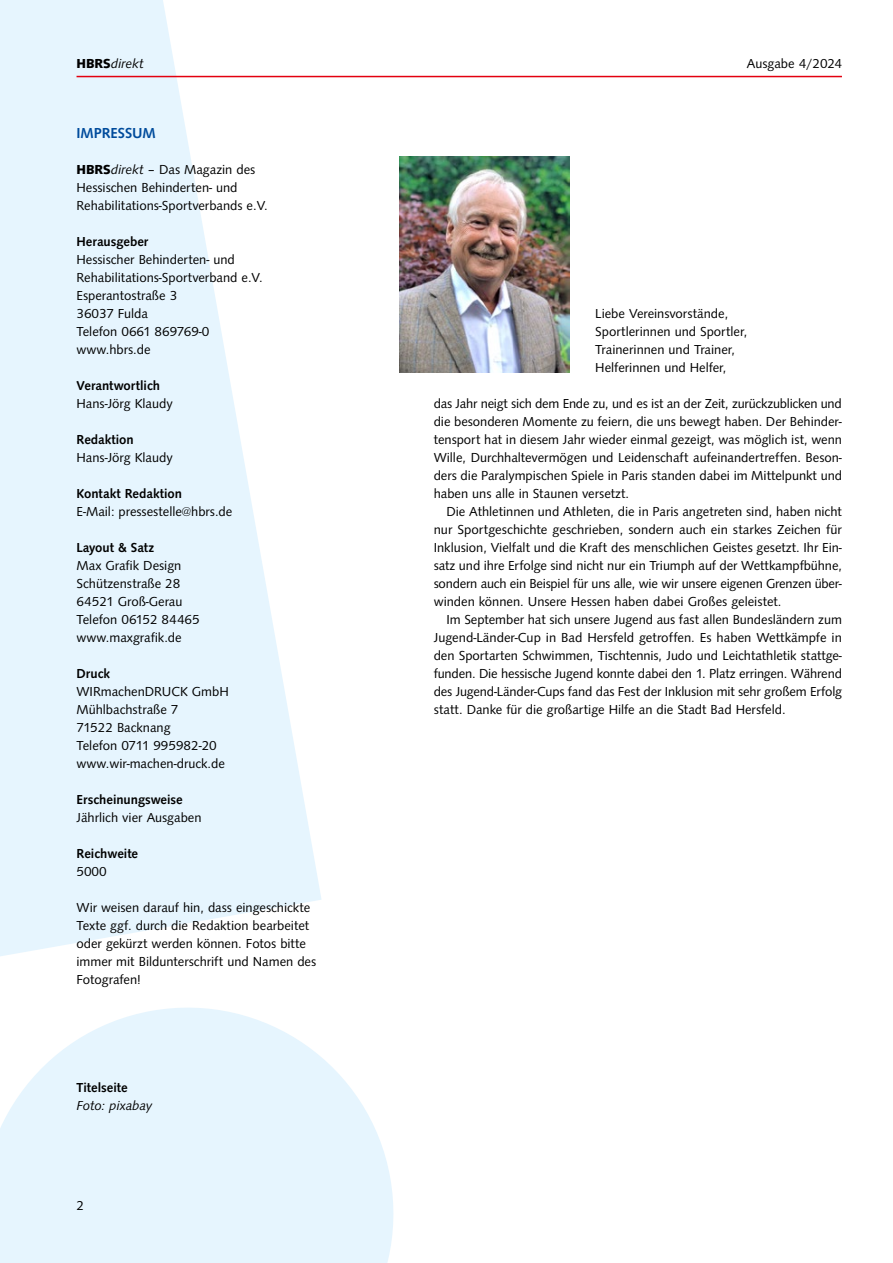
<style>
.page{position:relative;width:893px;height:1263px;background:#fff}
.page>*{position:absolute;margin:0;border:0;box-sizing:border-box;transform-origin:0 0}
.t1{font:700 15px "Syntax";color:#004b9c}
.t2{font:13.5px/18px "Syntax";color:#000}
.t3{font:700 13.5px "Syntax";color:#000}
.t4{font:italic 13.5px "Syntax";color:#000}
.s1{font-family:"Syntax H";font-weight:800;font-style:normal}
.s2{font-family:"Syntax H";font-weight:800}
.s3{font-style:italic}
</style>
<div class="page">
<svg style="left:0;top:1008px;width:394px;height:255px;fill:#e6f5fe"></svg>
<svg style="left:0;top:0;width:322px;height:956px;fill:#e6f5fe"></svg>
<hr style="left:77px;top:76px;width:765px;height:1px;background:#e3000f">
<img style="left:400px;top:156px;width:170px;height:216px">
<p class="t4" style="left:77px;top:56px;width:69px"><span class="s1">HBRS</span>direkt</p>
<p class="t2" style="left:747px;top:55px;width:97px">Ausgabe 4/2024</p>
<p class="t1" style="left:77px;top:124px;width:81px">IMPRESSUM</p>
<p class="t2" style="left:77px;top:161px;width:193px"><span class="s2">HBRS</span><span class="s3">direkt</span> – Das Magazin des<br>Hessischen Behinderten- und<br>Rehabilitations-Sportverbands e.V.</p>
<p class="t3" style="left:77px;top:234px;width:73px">Herausgeber</p>
<p class="t2" style="left:77px;top:251px;width:188px">Hessischer Behinderten- und<br>Rehabilitations-Sportverband e.V.<br>Esperantostraße 3<br>36037 Fulda<br>Telefon 0661 869769-0 www.hbrs.de</p>
<p class="t3" style="left:77px;top:378px;width:85px">Verantwortlich</p>
<p class="t2" style="left:77px;top:395px;width:98px">Hans-Jörg Klaudy</p>
<p class="t3" style="left:77px;top:432px;width:59px">Redaktion</p>
<p class="t2" style="left:77px;top:449px;width:98px">Hans-Jörg Klaudy</p>
<p class="t3" style="left:77px;top:486px;width:107px">Kontakt Redaktion</p>
<p class="t2" style="left:77px;top:503px;width:157px">E-Mail: pressestelle@hbrs.de</p>
<p class="t3" style="left:77px;top:540px;width:79px">Layout &amp; Satz</p>
<p class="t2" style="left:77px;top:557px;width:125px">Max Grafik Design<br>Schützenstraße 28<br>64521 Groß-Gerau<br>Telefon 06152 84465 www.maxgrafik.de</p>
<p class="t3" style="left:77px;top:666px;width:35px">Druck</p>
<p class="t2" style="left:77px;top:683px;width:154px">WIRmachenDRUCK GmbH<br>Mühlbachstraße 7<br>71522 Backnang<br>Telefon 0711 995982-20 www.wir-machen-druck.de</p>
<p class="t3" style="left:77px;top:792px;width:108px">Erscheinungsweise</p>
<p class="t2" style="left:77px;top:809px;width:126px">Jährlich vier Ausgaben</p>
<p class="t3" style="left:77px;top:846px;width:63px">Reichweite</p>
<p class="t2" style="left:77px;top:863px;width:32px">5000</p>
<p class="t2" style="left:77px;top:899px;width:241px">Wir weisen darauf hin, dass eingeschickte Texte ggf. durch die Redaktion bearbeitet oder gekürzt werden können. Fotos bitte immer mit Bildunterschrift und Namen des Fotografen!</p>
<p class="t3" style="left:77px;top:1080px;width:53px">Titelseite</p>
<p class="t4" style="left:77px;top:1098px;width:77px">Foto: pixabay</p>
<p class="t2" style="left:77px;top:1197px;width:9px">2</p>
<p class="t2" style="left:595px;top:305px;width:153px">Liebe Vereinsvorstände,<br>Sportlerinnen und Sportler,<br>Trainerinnen und Trainer,<br>Helferinnen und Helfer,</p>
<p class="t2" style="left:434px;top:395px;width:410px;text-align:justify">das Jahr neigt sich dem Ende zu, und es ist an der Zeit, zurückzublicken und die besonderen Momente zu feiern, die uns bewegt haben. Der Behinder&shy;tensport hat in diesem Jahr wieder einmal gezeigt, was möglich ist, wenn Wille, Durchhaltevermögen und Leidenschaft aufeinandertreffen. Beson&shy;ders die Paralympischen Spiele in Paris standen dabei im Mittelpunkt und haben uns alle in Staunen versetzt.</p>
<p class="t2" style="left:434px;top:503px;width:410px;text-align:justify;text-indent:13px">Die Athletinnen und Athleten, die in Paris angetreten sind, haben nicht nur Sportgeschichte geschrieben, sondern auch ein starkes Zeichen für Inklusion, Vielfalt und die Kraft des menschlichen Geistes gesetzt. Ihr Ein&shy;satz und ihre Erfolge sind nicht nur ein Triumph auf der Wettkampfbühne, sondern auch ein Beispiel für uns alle, wie wir unsere eigenen Grenzen über&shy;winden können. Unsere Hessen haben dabei Großes geleistet.</p>
<p class="t2" style="left:434px;top:611px;width:410px;text-align:justify;text-indent:13px">Im September hat sich unsere Jugend aus fast allen Bundesländern zum Jugend-Länder-Cup in Bad Hersfeld getroffen. Es haben Wettkämpfe in den Sportarten Schwimmen, Tischtennis, Judo und Leichtathletik stattge&shy;funden. Die hessische Jugend konnte dabei den 1. Platz erringen. Während des Jugend-Länder-Cups fand das Fest der Inklusion mit sehr großem Erfolg statt. Danke für die großartige Hilfe an die Stadt Bad Hersfeld.</p>
</div>
